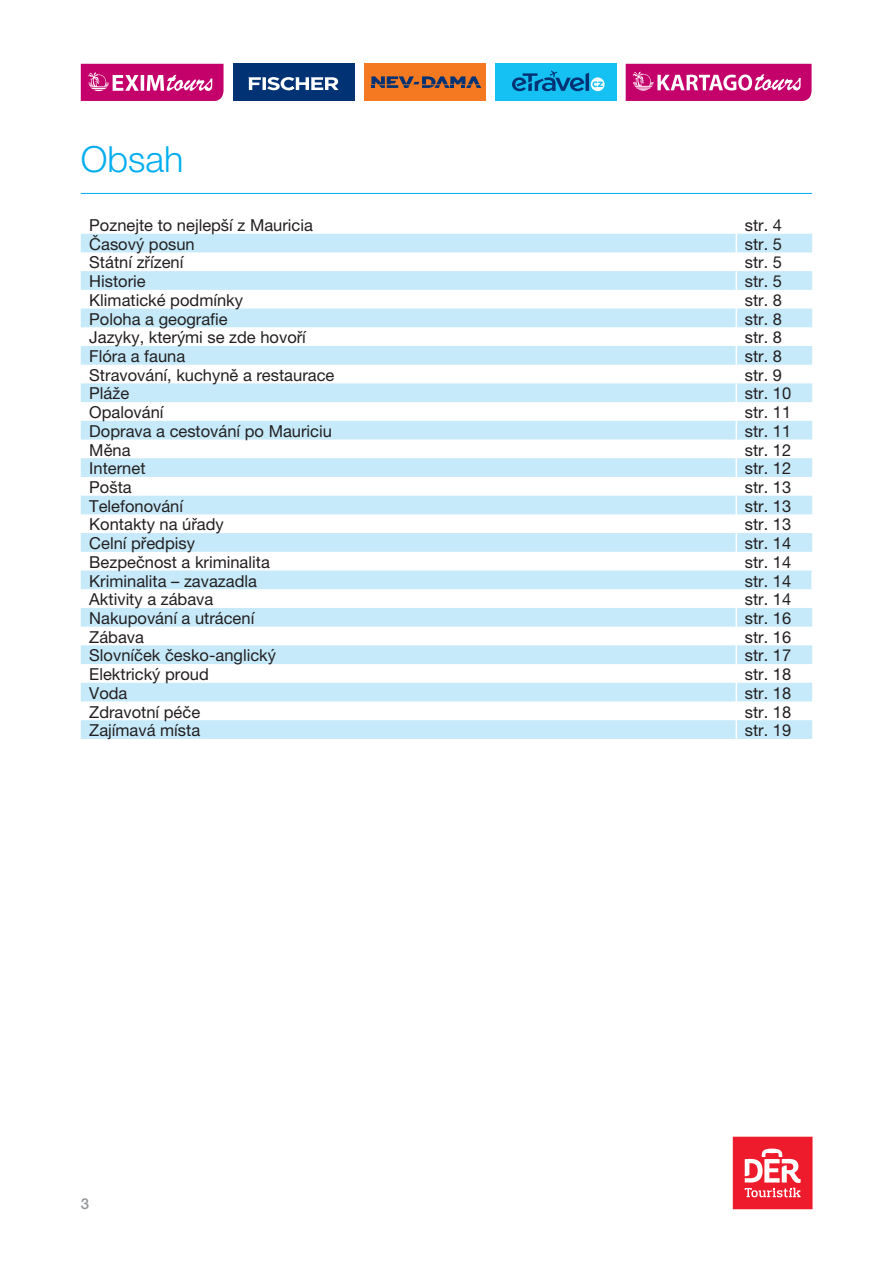
<style>
.page{position:relative;width:893px;height:1263px;background:#fff}
.page>*{position:absolute;margin:0;border:0;box-sizing:border-box;transform-origin:0 0}
.t1{font:300 36px "Helvetica Neue CE";color:#00aeef}
.t2{font:16.5px "Helvetica Neue CE";color:#231f20}
.t3{font:500 15px "Helvetica Neue CE";color:#939598}
</style>
<div class="page">
<div style="left:233px;top:64px;width:121px;height:37px;background:#013374"></div>
<svg style="left:248px;top:77px;width:91px;height:13px"></svg>
<div style="left:364px;top:64px;width:121px;height:37px;background:#f47921"></div>
<svg style="left:371px;top:76px;width:110px;height:12px"></svg>
<div style="left:495px;top:64px;width:121px;height:37px;background:#15c0f2"></div>
<svg style="left:512px;top:71px;width:93px;height:20px"></svg>
<svg style="left:81px;top:64px;width:143px;height:37px;background:#cd2b83"></svg>
<svg style="left:626px;top:64px;width:186px;height:37px;background:#ce2c84"></svg>
<div style="left:733px;top:1137px;width:79px;height:72px;background:#ee1b2d"></div>
<svg style="left:745px;top:1148px;width:56px;height:49px"></svg>
<hr style="left:81px;top:193px;width:731px;height:1px;background:#00aeef">
<svg style="left:81px;top:234px;width:731px;height:505px"></svg>
<svg style="left:736px;top:234px;width:1px;height:336px"></svg>
<svg style="left:811px;top:570px;width:1px;height:19px"></svg>
<svg style="left:736px;top:589px;width:1px;height:150px"></svg>
<h1 class="t1" style="left:81px;top:138px;width:104px">Obsah</h1>
<p class="t2" style="left:89px;top:215px;width:225px">Poznejte to nejlepší z Mauricia</p>
<p class="t2" style="left:745px;top:215px;width:39px">str. 4</p>
<p class="t2" style="left:89px;top:234px;width:107px">Časový posun</p>
<p class="t2" style="left:745px;top:234px;width:39px">str. 5</p>
<p class="t2" style="left:89px;top:253px;width:96px">Státní zřízení</p>
<p class="t2" style="left:745px;top:253px;width:39px">str. 5</p>
<p class="t2" style="left:89px;top:271px;width:58px">Historie</p>
<p class="t2" style="left:745px;top:271px;width:39px">str. 5</p>
<p class="t2" style="left:89px;top:290px;width:155px">Klimatické podmínky</p>
<p class="t2" style="left:745px;top:290px;width:39px">str. 8</p>
<p class="t2" style="left:89px;top:309px;width:140px">Poloha a geografie</p>
<p class="t2" style="left:745px;top:309px;width:39px">str. 8</p>
<p class="t2" style="left:89px;top:327px;width:218px">Jazyky, kterými se zde hovoří</p>
<p class="t2" style="left:745px;top:327px;width:39px">str. 8</p>
<p class="t2" style="left:89px;top:346px;width:97px">Flóra a fauna</p>
<p class="t2" style="left:745px;top:346px;width:39px">str. 8</p>
<p class="t2" style="left:89px;top:365px;width:247px">Stravování, kuchyně a restaurace</p>
<p class="t2" style="left:745px;top:365px;width:39px">str. 9</p>
<p class="t2" style="left:89px;top:384px;width:41px">Pláže</p>
<p class="t2" style="left:745px;top:384px;width:48px">str. 10</p>
<p class="t2" style="left:89px;top:402px;width:76px">Opalování</p>
<p class="t2" style="left:745px;top:402px;width:48px">str. 11</p>
<p class="t2" style="left:89px;top:421px;width:244px">Doprava a cestování po Mauriciu</p>
<p class="t2" style="left:745px;top:421px;width:48px">str. 11</p>
<p class="t2" style="left:89px;top:440px;width:43px">Měna</p>
<p class="t2" style="left:745px;top:440px;width:48px">str. 12</p>
<p class="t2" style="left:89px;top:458px;width:58px">Internet</p>
<p class="t2" style="left:745px;top:458px;width:48px">str. 12</p>
<p class="t2" style="left:89px;top:477px;width:44px">Pošta</p>
<p class="t2" style="left:745px;top:477px;width:48px">str. 13</p>
<p class="t2" style="left:89px;top:496px;width:95px">Telefonování</p>
<p class="t2" style="left:745px;top:496px;width:48px">str. 13</p>
<p class="t2" style="left:89px;top:515px;width:136px">Kontakty na úřady</p>
<p class="t2" style="left:745px;top:515px;width:48px">str. 13</p>
<p class="t2" style="left:89px;top:533px;width:107px">Celní předpisy</p>
<p class="t2" style="left:745px;top:533px;width:48px">str. 14</p>
<p class="t2" style="left:89px;top:552px;width:182px">Bezpečnost a kriminalita</p>
<p class="t2" style="left:745px;top:552px;width:48px">str. 14</p>
<p class="t2" style="left:89px;top:571px;width:169px">Kriminalita – zavazadla</p>
<p class="t2" style="left:745px;top:571px;width:48px">str. 14</p>
<p class="t2" style="left:89px;top:589px;width:126px">Aktivity a zábava</p>
<p class="t2" style="left:745px;top:589px;width:48px">str. 14</p>
<p class="t2" style="left:89px;top:608px;width:167px">Nakupování a utrácení</p>
<p class="t2" style="left:745px;top:608px;width:48px">str. 16</p>
<p class="t2" style="left:89px;top:627px;width:56px">Zábava</p>
<p class="t2" style="left:745px;top:627px;width:48px">str. 16</p>
<p class="t2" style="left:89px;top:646px;width:188px">Slovníček česko-anglický</p>
<p class="t2" style="left:745px;top:646px;width:48px">str. 17</p>
<p class="t2" style="left:89px;top:664px;width:121px">Elektrický proud</p>
<p class="t2" style="left:745px;top:664px;width:48px">str. 18</p>
<p class="t2" style="left:89px;top:683px;width:40px">Voda</p>
<p class="t2" style="left:745px;top:683px;width:48px">str. 18</p>
<p class="t2" style="left:89px;top:702px;width:112px">Zdravotní péče</p>
<p class="t2" style="left:745px;top:702px;width:48px">str. 18</p>
<p class="t2" style="left:89px;top:720px;width:112px">Zajímavá místa</p>
<p class="t2" style="left:745px;top:720px;width:48px">str. 19</p>
<p class="t3" style="left:81px;top:1194px;width:10px">3</p>
</div>
